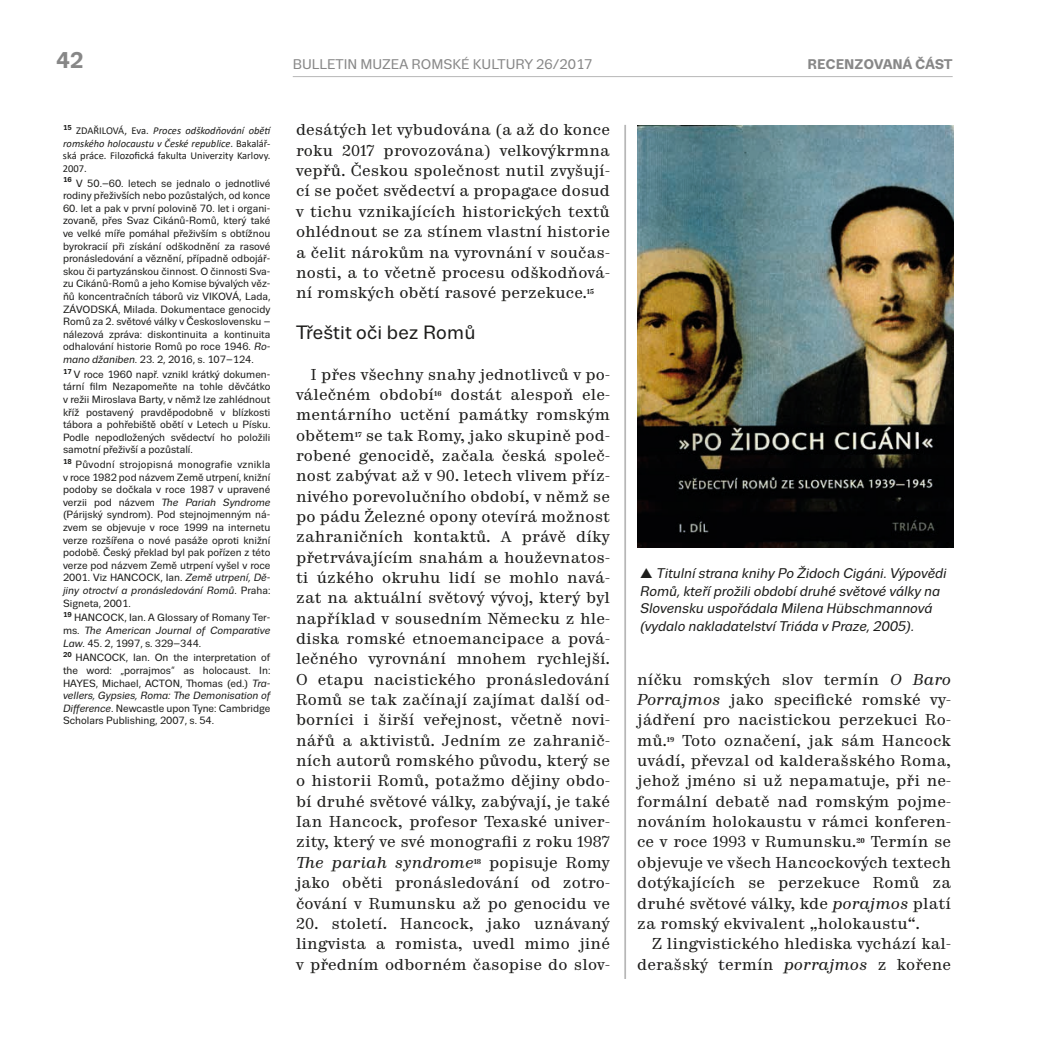
<style>
.page{position:relative;width:1042px;height:1042px;background:#fff}
.page>*{position:absolute;margin:0;border:0;box-sizing:border-box;transform-origin:0 0}
.t1{font:700 22.75px "Trivia Sans";color:#878787}
.t2{font:19.25px "Trivia Sans";letter-spacing:.01em;color:#1d1d1b}
.t3{font:15.75px/20.3px "Trivia Serif 10";letter-spacing:.01em;color:#1d1d1b;text-align:justify}
.t4{font:italic 14px/17.5px "Trivia Sans";color:#1d1d1b}
.t5{font:14px "Trivia Sans";color:#878787}
.t6{font:700 14px "Trivia Sans";color:#878787}
.t7{font:10.5px/12.6px "Trivia Sans";color:#1d1d1b;text-align:justify}
.t8{font:10.5px/12.6px "Calibri";color:#1d1d1b;text-align:justify}
.s1{font-style:italic}
</style>
<div class="page">
<hr style="left:624px;top:125px;width:2px;height:854px;background:#878787">
<hr style="left:293px;top:76px;width:659px;height:1px;background:#878787">
<img style="left:637px;top:126px;width:316px;height:421px">
<h1 class="t1" style="left:56px;top:48px;width:29px">42</h1>
<p class="t5" style="left:293px;top:56px;width:301px">BULLETIN MUZEA ROMSKÉ KULTURY 26/2017</p>
<p class="t6" style="left:807px;top:56px;width:147px">RECENZOVANÁ ČÁST</p>
<p class="t8" style="left:63px;top:124px;width:210px"><sup>15</sup> ZDAŘILOVÁ, Eva. <span class="s1">Proces odškodňování obětí romského holocaustu v České republice</span>. Bakalář&shy;ská práce. Filozofická fakulta Univerzity Karlovy.<br>2007.</p>
<p class="t7" style="left:63px;top:177px;width:209px"><sup>16</sup> V 50.–60. letech se jednalo o jednotlivé rodiny přeživších nebo pozůstalých, od konce</p>
<p class="t7" style="left:63px;top:202px;width:209px">60. let a pak v první polovině 70. let i organi&shy;zovaně, přes Svaz Cikánů-Romů, který také ve velké míře pomáhal přeživším s obtížnou byrokracií při získání odškodnění za rasové pronásledování a věznění, případně odbojář&shy;skou či partyzánskou činnost. O činnosti Sva&shy;zu Cikánů-Romů a jeho Komise bývalých věz&shy;ňů koncentračních táborů viz VIKOVÁ, Lada, ZÁVODSKÁ, Milada. Dokumentace genocidy Romů za 2. světové války v Československu – nálezová zpráva: diskontinuita a kontinuita odhalování historie Romů po roce 1946. <span class="s1">Ro&shy;mano džaniben.</span> 23. 2, 2016, s. 107–124.</p>
<p class="t7" style="left:63px;top:368px;width:209px"><sup>17</sup> V roce 1960 např. vznikl krátký dokumen&shy;tární film Nezapomeňte na tohle děvčátko v režii Miroslava Barty, v němž lze zahlédnout kříž postavený pravděpodobně v blízkosti tábora a pohřebiště obětí v Letech u Písku.<br>Podle nepodložených svědectví ho položili samotní přeživší a pozůstalí.</p>
<p class="t7" style="left:63px;top:458px;width:209px"><sup>18</sup> Původní strojopisná monografie vznikla v roce 1982 pod názvem Země utrpení, knižní podoby se dočkala v roce 1987 v upravené verzii pod názvem <span class="s1">The Pariah Syndrome </span>(Párijský syndrom). Pod stejnojmenným ná&shy;zvem se objevuje v roce 1999 na internetu verze rozšířena o nové pasáže oproti knižní podobě. Český překlad byl pak pořízen z této verze pod názvem Země utrpení vyšel v roce 2001. Viz HANCOCK, Ian. <span class="s1">Země utrpení, Dě&shy;jiny otroctví a pronásledování Romů</span>. Praha:<br>Signeta, 2001.</p>
<p class="t7" style="left:63px;top:612px;width:209px"><sup>19</sup> HANCOCK, Ian. A Glossary of Romany Ter&shy;ms. <span class="s1">The American Journal of Comparative Law</span>. 45. 2, 1997, s. 329–344.</p>
<p class="t7" style="left:63px;top:651px;width:209px"><sup>20</sup> HANCOCK, Ian. On the interpretation of the word: „porrajmos“ as holocaust. In:<br>HAYES, Michael, ACTON, Thomas (ed.) <span class="s1">Tra&shy;vellers, Gypsies, Roma: The Demonisation of Difference</span>. Newcastle upon Tyne: Cambridge Scholars Publishing, 2007, s. 54.</p>
<p class="t3" style="left:296px;top:121px;width:315px">desátých let vybudována (a až do konce roku 2017 provozována) velkovýkrmna vepřů. Českou společnost nutil zvyšují&shy;cí se počet svědectví a propagace dosud v tichu vznikajících historických textů ohlédnout se za stínem vlastní historie a čelit nárokům na vyrovnání v součas&shy;nosti, a to včetně procesu odškodňová&shy;ní romských obětí rasové perzekuce.<sup>15</sup></p>
<p class="t2" style="left:296px;top:322px;width:181px">Třeštit oči bez Romů</p>
<p class="t3" style="left:296px;top:365px;width:315px;text-indent:15px">I přes všechny snahy jednotlivců v po&shy;válečném období<sup>16</sup> dostát alespoň ele&shy;mentárního uctění památky romským obětem<sup>17</sup> se tak Romy, jako skupině pod&shy;robené genocidě, začala česká společ&shy;nost zabývat až v 90. letech vlivem příz&shy;nivého porevolučního období, v němž se po pádu Železné opony otevírá možnost zahraničních kontaktů. A právě díky přetrvávajícím snahám a houževnatos&shy;ti úzkého okruhu lidí se mohlo navá&shy;zat na aktuální světový vývoj, který byl například v sousedním Německu z hle&shy;diska romské etnoemancipace a pová&shy;lečného vyrovnání mnohem rychlejší.<br>O etapu nacistického pronásledování Romů se tak začínají zajímat další od&shy;borníci i širší veřejnost, včetně novi&shy;nářů a aktivistů. Jedním ze zahranič&shy;ních autorů romského původu, který se o historii Romů, potažmo dějiny obdo&shy;bí druhé světové války, zabývají, je také Ian Hancock, profesor Texaské univer&shy;zity, který ve své monografii z roku 1987<br><span class="s1">The pariah syndrome</span><sup>18</sup> popisuje Romy jako oběti pronásledování od zotro&shy;čování v Rumunsku až po genocidu ve</p>
<p class="t3" style="left:296px;top:914px;width:315px">20. století. Hancock, jako uznávaný lingvista a romista, uvedl mimo jiné v předním odborném časopise do slov-</p>
<p class="t4" style="left:640px;top:565px;width:308px">▲ Titulní strana knihy Po Židoch Cigáni. Výpovědi Romů, kteří prožili období druhé světové války na Slovensku uspořádala Milena Hübschmannová (vydalo nakladatelství Triáda v Praze, 2005).</p>
<p class="t3" style="left:637px;top:670px;width:315px">níčku romských slov termín <span class="s1">O Baro Porrajmos</span> jako specifické romské vy&shy;jádření pro nacistickou perzekuci Ro&shy;mů.<sup>19</sup> Toto označení, jak sám Hancock uvádí, převzal od kalderašského Roma, jehož jméno si už nepamatuje, při ne&shy;formální debatě nad romským pojme&shy;nováním holokaustu v rámci konferen&shy;ce v roce 1993 v Rumunsku.<sup>20</sup> Termín se objevuje ve všech Hancockových textech dotýkajících se perzekuce Romů za druhé světové války, kde <span class="s1">porajmos</span> platí za romský ekvivalent „holokaustu“.</p>
<p class="t3" style="left:637px;top:935px;width:315px;text-align:right">Z lingvistického hlediska vychází kal&shy;derašský termín <span class="s1">porrajmos</span> z kořene</p>
</div>
